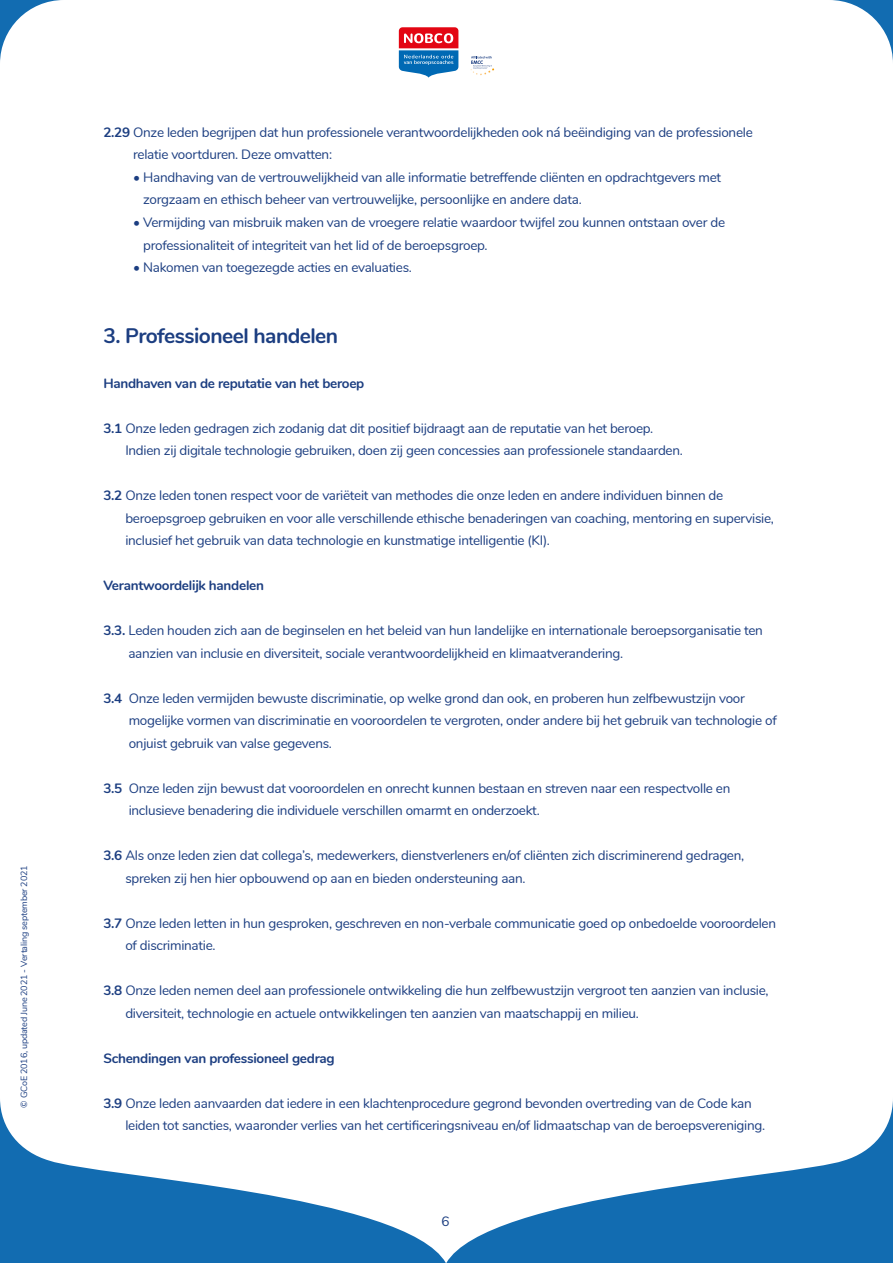
<style>
.page{position:relative;width:893px;height:1263px;background:#fff}
.page>*{position:absolute;margin:0;border:0;box-sizing:border-box;transform-origin:0 0}
.t1{font:700 21px "Nunito";letter-spacing:-.025em;color:#1c3e81}
.t2{font:13.5px/22.5px "Nunito";letter-spacing:-.02em;color:#1c3e81}
.t3{font:700 13.5px "Nunito";letter-spacing:-.02em;color:#1c3e81}
.t4{font:9px "Nunito";letter-spacing:-.02em;color:#1c3e81}
.s1{font-weight:700}
</style>
<div class="page">
<div style="left:0;top:0;width:893px;height:81px;background:#126cb1"></div>
<div style="left:0;top:0;width:893px;height:270px;background:#fff;border-radius:64px"></div>
<svg style="left:1px;top:1101px;width:892px;height:162px"></svg>
<svg style="left:399px;top:27px;width:59px;height:51px"></svg>
<svg style="left:471px;top:56px;width:23px;height:19px"></svg>
<svg style="left:0;top:1101px;width:1px;height:162px"></svg>
<p class="t4" style="left:17px;top:1107px;width:244px;rotate:-90deg">© GCoE 2016, updated June 2021 - Vertaling september 2021</p>
<p class="t2" style="left:133px;top:120px;width:621px;text-indent:-30px"><span class="s1">2.29</span> Onze leden begrijpen dat hun professionele verantwoordelijkheden ook ná beëindiging van de professionele relatie voortduren. Deze omvatten:</p>
<p class="t2" style="left:143px;top:165px;width:579px;text-indent:-10px">• Handhaving van de vertrouwelijkheid van alle informatie betreffende cliënten en opdrachtgevers met zorgzaam en ethisch beheer van vertrouwelijke, persoonlijke en andere data.</p>
<p class="t2" style="left:143px;top:210px;width:583px;text-indent:-10px">• Vermijding van misbruik maken van de vroegere relatie waardoor twijfel zou kunnen ontstaan over de professionaliteit of integriteit van het lid of de beroepsgroep.</p>
<p class="t2" style="left:133px;top:255px;width:280px">• Nakomen van toegezegde acties en evaluaties.</p>
<h1 class="t1" style="left:103px;top:327px;width:236px">3. Professioneel handelen</h1>
<p class="t3" style="left:103px;top:377px;width:263px">Handhaven van de reputatie van het beroep</p>
<p class="t2" style="left:125px;top:416px;width:559px;text-indent:-22px"><span class="s1">3.1</span> Onze leden gedragen zich zodanig dat dit positief bijdraagt aan de reputatie van het beroep.<br>Indien zij digitale technologie gebruiken, doen zij geen concessies aan professionele standaarden.</p>
<p class="t2" style="left:125px;top:483px;width:650px;text-indent:-22px"><span class="s1">3.2</span> Onze leden tonen respect voor de variëteit van methodes die onze leden en andere individuen binnen de beroepsgroep gebruiken en voor alle verschillende ethische benaderingen van coaching, mentoring en supervisie, inclusief het gebruik van data technologie en kunstmatige intelligentie (KI).</p>
<p class="t3" style="left:103px;top:575px;width:162px">Verantwoordelijk handelen</p>
<p class="t2" style="left:128px;top:618px;width:636px;text-indent:-25px"><span class="s1">3.3.</span> Leden houden zich aan de beginselen en het beleid van hun landelijke en internationale beroepsorganisatie ten aanzien van inclusie en diversiteit, sociale verantwoordelijkheid en klimaatverandering.</p>
<p class="t2" style="left:129px;top:686px;width:650px;text-indent:-25px"><span class="s1">3.4</span> Onze leden vermijden bewuste discriminatie, op welke grond dan ook, en proberen hun zelfbewustzijn voor mogelijke vormen van discriminatie en vooroordelen te vergroten, onder andere bij het gebruik van technologie of onjuist gebruik van valse gegevens.</p>
<p class="t2" style="left:129px;top:776px;width:603px;text-indent:-25px"><span class="s1">3.5</span> Onze leden zijn bewust dat vooroordelen en onrecht kunnen bestaan en streven naar een respectvolle en inclusieve benadering die individuele verschillen omarmt en onderzoekt.</p>
<p class="t2" style="left:125px;top:843px;width:620px;text-indent:-22px"><span class="s1">3.6</span> Als onze leden zien dat collega’s, medewerkers, dienstverleners en/of cliënten zich discriminerend gedragen, spreken zij hen hier opbouwend op aan en bieden ondersteuning aan.</p>
<p class="t2" style="left:125px;top:911px;width:652px;text-indent:-22px"><span class="s1">3.7</span> Onze leden letten in hun gesproken, geschreven en non-verbale communicatie goed op onbedoelde vooroordelen of discriminatie.</p>
<p class="t2" style="left:125px;top:978px;width:645px;text-indent:-22px"><span class="s1">3.8</span> Onze leden nemen deel aan professionele ontwikkeling die hun zelfbewustzijn vergroot ten aanzien van inclusie, diversiteit, technologie en actuele ontwikkelingen ten aanzien van maatschappij en milieu.</p>
<p class="t3" style="left:103px;top:1052px;width:233px">Schendingen van professioneel gedrag</p>
<p class="t2" style="left:125px;top:1091px;width:641px;text-indent:-22px"><span class="s1">3.9</span> Onze leden aanvaarden dat iedere in een klachtenprocedure gegrond bevonden overtreding van de Code kan leiden tot sancties, waaronder verlies van het certificeringsniveau en/of lidmaatschap van de beroepsvereniging.</p>
<p class="t2" style="left:441px;top:1211px;width:10px">6</p>
</div>
